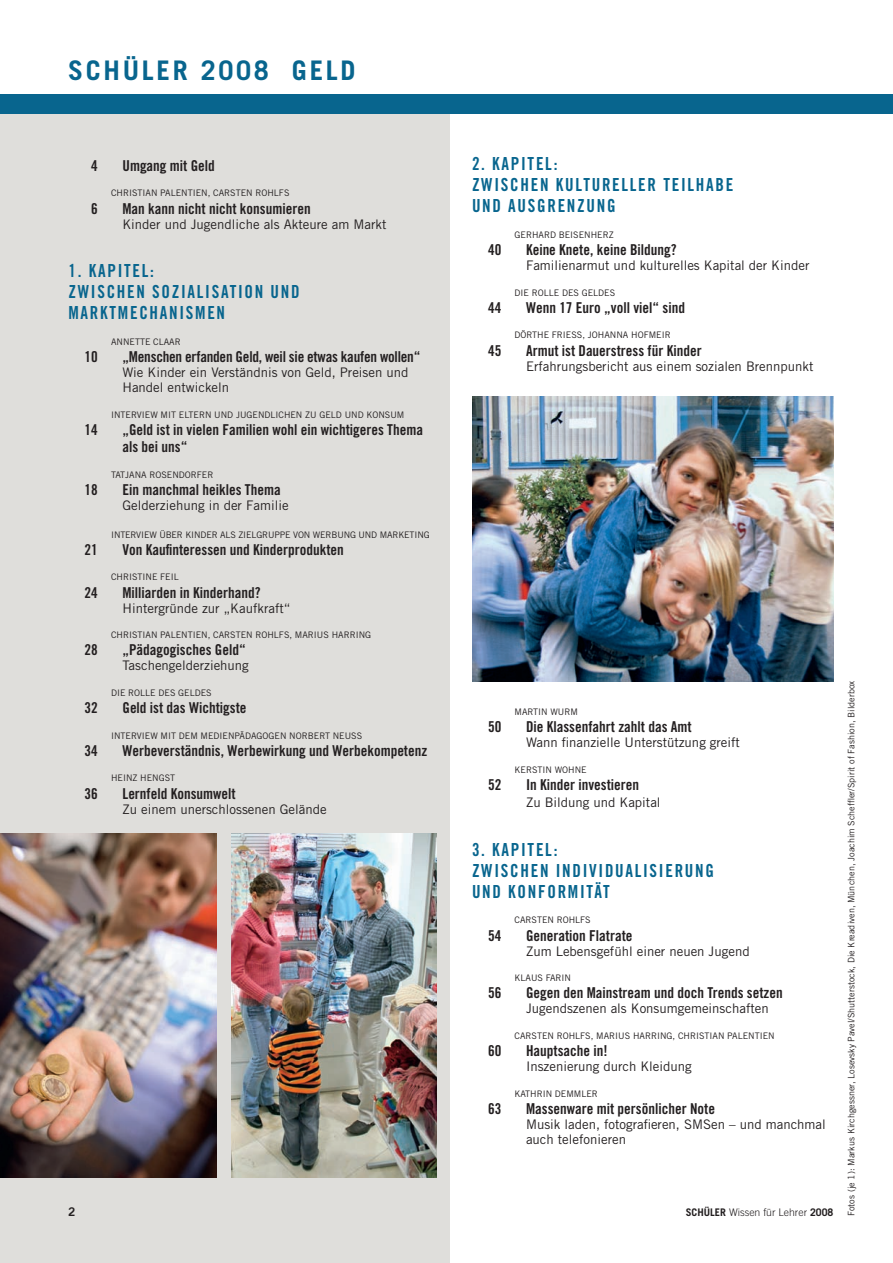
<style>
.page{position:relative;width:893px;height:1263px;background:#fff}
.page>*{position:absolute;margin:0;border:0;box-sizing:border-box;transform-origin:0 0}
.t1{font:700 27px "Trade Gothic LT Std";letter-spacing:.1em;color:#08658e}
.t2{font:18px/21px "Trade Gothic LT Std Bd Cn 20";letter-spacing:.1em;color:#08658e;scale:.95 1}
.t3{font:15px/17.2px "Trade Gothic LT Std Bd Cn 20";color:#231f20}
.t4{font:13.2px/15px "Trade Gothic LT Std";color:#231f20}
.t5{font:12px "Trade Gothic LT Std Bd 2";color:#231f20}
.t6{font:300 10.5px "Trade Gothic LT Std";color:#231f20}
.t7{font:9px "Trade Gothic LT Std";color:#231f20}
.s1{font-weight:700}
</style>
<div class="page">
<hr style="left:892px;top:112px;width:1px;height:1151px;background:#dfdedb">
<div style="left:0;top:112px;width:450px;height:1151px;background:#dfdedb"></div>
<div style="left:0;top:94px;width:893px;height:19px;background:#08658e"></div>
<img style="left:0;top:833px;width:217px;height:345px">
<img style="left:232px;top:833px;width:204px;height:345px">
<img style="left:472px;top:396px;width:361px;height:286px">
<h1 class="t1" style="left:68px;top:54px;width:289px">SCHÜLER 2008 GELD</h1>
<p class="t3" style="left:91px;top:157px;width:8px">4</p>
<p class="t3" style="left:122px;top:157px;width:94px">Umgang mit Geld</p>
<p class="t7" style="left:111px;top:188px;width:180px">CHRISTIAN PALENTIEN, CARSTEN ROHLFS</p>
<p class="t3" style="left:91px;top:200px;width:8px">6</p>
<p class="t3" style="left:122px;top:200px;width:190px">Man kann nicht nicht konsumieren</p>
<p class="t4" style="left:122px;top:216px;width:265px">Kinder und Jugendliche als Akteure am Markt</p>
<p class="t2" style="left:68px;top:260px;width:245px">1. KAPITEL:<br>ZWISCHEN SOZIALISATION UND<br>MARKTMECHANISMEN</p>
<p class="t7" style="left:111px;top:336px;width:71px">ANNETTE CLAAR</p>
<p class="t3" style="left:85px;top:348px;width:15px">10</p>
<p class="t3" style="left:122px;top:348px;width:299px">„Menschen erfanden Geld, weil sie etwas kaufen wollen“</p>
<p class="t4" style="left:122px;top:365px;width:288px">Wie Kinder ein Verständnis von Geld, Preisen und<br>Handel entwickeln</p>
<p class="t7" style="left:111px;top:409px;width:295px">INTERVIEW MIT ELTERN UND JUGENDLICHEN ZU GELD UND KONSUM</p>
<p class="t3" style="left:85px;top:421px;width:15px">14</p>
<p class="t3" style="left:122px;top:421px;width:302px">„Geld ist in vielen Familien wohl ein wichtigeres Thema als bei uns“</p>
<p class="t7" style="left:111px;top:469px;width:104px">TATJANA ROSENDORFER</p>
<p class="t3" style="left:85px;top:481px;width:15px">18</p>
<p class="t3" style="left:122px;top:481px;width:160px">Ein manchmal heikles Thema</p>
<p class="t4" style="left:122px;top:498px;width:168px">Gelderziehung in der Familie</p>
<p class="t7" style="left:111px;top:529px;width:320px">INTERVIEW ÜBER KINDER ALS ZIELGRUPPE VON WERBUNG UND MARKETING</p>
<p class="t3" style="left:85px;top:541px;width:15px">21</p>
<p class="t3" style="left:122px;top:541px;width:223px">Von Kaufinteressen und Kinderprodukten</p>
<p class="t7" style="left:111px;top:572px;width:69px">CHRISTINE FEIL</p>
<p class="t3" style="left:85px;top:584px;width:15px">24</p>
<p class="t3" style="left:122px;top:584px;width:140px">Milliarden in Kinderhand?</p>
<p class="t4" style="left:122px;top:600px;width:169px">Hintergründe zur „Kaufkraft“</p>
<p class="t7" style="left:111px;top:630px;width:262px">CHRISTIAN PALENTIEN, CARSTEN ROHLFS, MARIUS HARRING</p>
<p class="t3" style="left:85px;top:641px;width:15px">28</p>
<p class="t3" style="left:122px;top:641px;width:125px">„Pädagogisches Geld“</p>
<p class="t4" style="left:122px;top:658px;width:128px">Taschengelderziehung</p>
<p class="t7" style="left:111px;top:687px;width:102px">DIE ROLLE DES GELDES</p>
<p class="t3" style="left:85px;top:699px;width:15px">32</p>
<p class="t3" style="left:122px;top:699px;width:126px">Geld ist das Wichtigste</p>
<p class="t7" style="left:111px;top:730px;width:253px">INTERVIEW MIT DEM MEDIENPÄDAGOGEN NORBERT NEUSS</p>
<p class="t3" style="left:85px;top:742px;width:15px">34</p>
<p class="t3" style="left:122px;top:742px;width:306px">Werbeverständnis, Werbewirkung und Werbekompetenz</p>
<p class="t7" style="left:111px;top:773px;width:66px">HEINZ HENGST</p>
<p class="t3" style="left:85px;top:785px;width:15px">36</p>
<p class="t3" style="left:122px;top:785px;width:115px">Lernfeld Konsumwelt</p>
<p class="t4" style="left:122px;top:801px;width:206px">Zu einem unerschlossenen Gelände</p>
<p class="t5" style="left:68px;top:1205px;width:9px">2</p>
<p class="t2" style="left:472px;top:153px;width:277px">2. KAPITEL:<br>ZWISCHEN KULTURELLER TEILHABE<br>UND AUSGRENZUNG</p>
<p class="t7" style="left:515px;top:229px;width:101px">GERHARD BEISENHERZ</p>
<p class="t3" style="left:488px;top:241px;width:15px">40</p>
<p class="t3" style="left:526px;top:241px;width:152px">Keine Knete, keine Bildung?</p>
<p class="t4" style="left:526px;top:258px;width:285px">Familienarmut und kulturelles Kapital der Kinder</p>
<p class="t7" style="left:515px;top:287px;width:102px">DIE ROLLE DES GELDES</p>
<p class="t3" style="left:488px;top:299px;width:15px">44</p>
<p class="t3" style="left:526px;top:299px;width:161px">Wenn 17 Euro „voll viel“ sind</p>
<p class="t7" style="left:515px;top:330px;width:158px">DÖRTHE FRIESS, JOHANNA HOFMEIR</p>
<p class="t3" style="left:488px;top:341px;width:15px">45</p>
<p class="t3" style="left:526px;top:341px;width:177px">Armut ist Dauerstress für Kinder</p>
<p class="t4" style="left:526px;top:358px;width:289px">Erfahrungsbericht aus einem sozialen Brennpunkt</p>
<p class="t7" style="left:515px;top:706px;width:65px">MARTIN WURM</p>
<p class="t3" style="left:488px;top:718px;width:15px">50</p>
<p class="t3" style="left:526px;top:718px;width:167px">Die Klassenfahrt zahlt das Amt</p>
<p class="t4" style="left:526px;top:735px;width:215px">Wann finanzielle Unterstützung greift</p>
<p class="t7" style="left:515px;top:764px;width:74px">KERSTIN WOHNE</p>
<p class="t3" style="left:488px;top:776px;width:15px">52</p>
<p class="t3" style="left:526px;top:776px;width:115px">In Kinder investieren</p>
<p class="t4" style="left:526px;top:795px;width:136px">Zu Bildung und Kapital</p>
<p class="t2" style="left:472px;top:839px;width:256px">3. KAPITEL:<br>ZWISCHEN INDIVIDUALISIERUNG<br>UND KONFORMITÄT</p>
<p class="t7" style="left:515px;top:915px;width:78px">CARSTEN ROHLFS</p>
<p class="t3" style="left:488px;top:926px;width:15px">54</p>
<p class="t3" style="left:526px;top:926px;width:108px">Generation Flatrate</p>
<p class="t4" style="left:526px;top:943px;width:225px">Zum Lebensgefühl einer neuen Jugend</p>
<p class="t7" style="left:515px;top:972px;width:58px">KLAUS FARIN</p>
<p class="t3" style="left:488px;top:984px;width:15px">56</p>
<p class="t3" style="left:526px;top:984px;width:258px">Gegen den Mainstream und doch Trends setzen</p>
<p class="t4" style="left:526px;top:1001px;width:244px">Jugendszenen als Konsumgemeinschaften</p>
<p class="t7" style="left:515px;top:1030px;width:262px">CARSTEN ROHLFS, MARIUS HARRING, CHRISTIAN PALENTIEN</p>
<p class="t3" style="left:488px;top:1042px;width:15px">60</p>
<p class="t3" style="left:526px;top:1042px;width:83px">Hauptsache in!</p>
<p class="t4" style="left:526px;top:1059px;width:167px">Inszenierung durch Kleidung</p>
<p class="t7" style="left:515px;top:1088px;width:85px">KATHRIN DEMMLER</p>
<p class="t3" style="left:488px;top:1100px;width:15px">63</p>
<p class="t3" style="left:526px;top:1100px;width:191px">Massenware mit persönlicher Note</p>
<p class="t4" style="left:526px;top:1116px;width:301px">Musik laden, fotografieren, SMSen – und manchmal auch telefonieren</p>
<p class="t6" style="left:686px;top:1206px;width:149px"><span class="s1">SCHÜLER</span> Wissen für Lehrer <span class="s1">2008</span></p>
<p class="t7" style="left:846px;top:1216px;width:537px;rotate:-90deg">Fotos (je 1): Markus Kirchgessner, Losevsky Pavel/Shutterstock, Die Kreadiven, München, Joachim Scheffler/Spirit of Fashion, Bilderbox</p>
</div>
